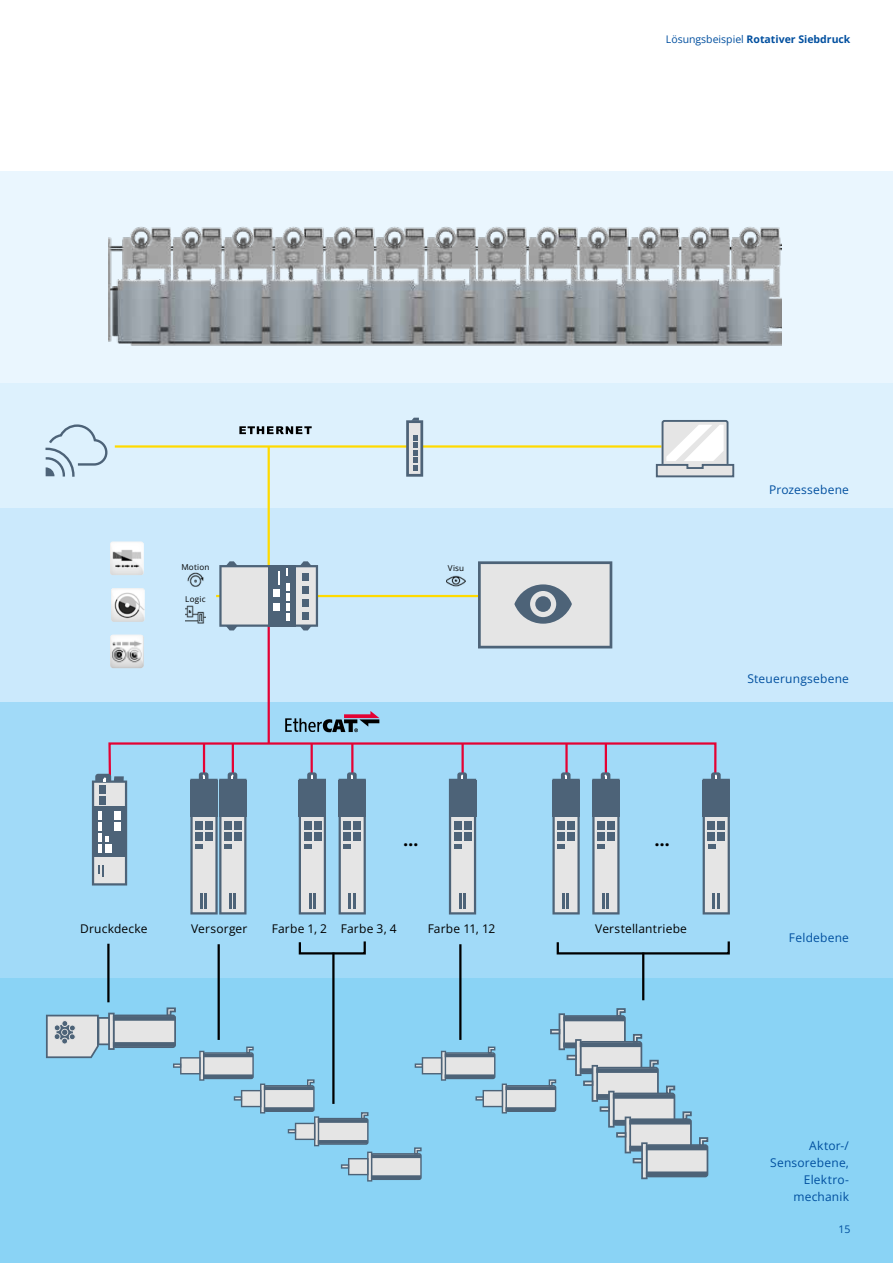
<style>
.page{position:relative;width:893px;height:1263px;background:#fff}
.page>*{position:absolute;margin:0;border:0;box-sizing:border-box;transform-origin:0 0}
.t1{font:12px/17px "Open Sans";letter-spacing:.015em;color:#004f9f;text-align:right}
.t2{font:12px "Open Sans";letter-spacing:.015em;color:#000}
.t3{font:700 10.5px "Open Sans";color:#004f9f}
.t4{font:10.5px "Open Sans";color:#004f9f}
.t5{font:8.1px "Open Sans";letter-spacing:.025em;color:#000}
.s1{font-weight:400}
</style>
<div class="page">
<div style="left:0;top:978px;width:893px;height:285px;background:#8ad3f5"></div>
<div style="left:0;top:702px;width:893px;height:276px;background:#a1daf8"></div>
<div style="left:0;top:508px;width:893px;height:194px;background:#cbe9fc"></div>
<div style="left:0;top:383px;width:893px;height:125px;background:#ddf1fd"></div>
<div style="left:0;top:171px;width:893px;height:212px;background:#eaf6fe"></div>
<img style="left:108px;top:226px;width:674px;height:120px">
<hr style="left:115px;top:445px;width:577px;height:3px;background:#ffda00">
<hr style="left:268px;top:446px;width:2px;height:149px;background:#ffda00">
<svg style="left:298px;top:941px;width:68px;height:14px"></svg>
<svg style="left:556px;top:941px;width:174px;height:15px"></svg>
<hr style="left:218px;top:944px;width:2px;height:96px;background:#000">
<hr style="left:107px;top:944px;width:3px;height:58px;background:#000">
<hr style="left:268px;top:576px;width:2px;height:167px;background:#e40234">
<hr style="left:642px;top:952px;width:2px;height:48px;background:#000">
<hr style="left:216px;top:595px;width:262px;height:2px;background:#ffda00">
<svg style="left:478px;top:561px;width:134px;height:87px;background:#c5cace"></svg>
<svg style="left:239px;top:426px;width:73px;height:8px"></svg>
<svg style="left:655px;top:420px;width:80px;height:58px;background:#d6dbdf"></svg>
<svg style="left:45px;top:424px;width:63px;height:53px"></svg>
<svg style="left:406px;top:418px;width:17px;height:59px"></svg>
<svg style="left:285px;top:711px;width:94px;height:21px"></svg>
<img style="left:446px;top:575px;width:20px;height:12px">
<svg style="left:219px;top:561px;width:99px;height:69px;background:#afb9c2"></svg>
<img style="left:187px;top:572px;width:17px;height:15px">
<img style="left:186px;top:605px;width:19px;height:19px">
<img style="left:110px;top:542px;width:34px;height:33px">
<img style="left:111px;top:588px;width:34px;height:34px">
<img style="left:110px;top:635px;width:34px;height:33px">
<div style="left:113px;top:1015px;width:62px;height:32px;background:#e5e5e5;border-radius:2px"></div>
<div style="left:113px;top:1014px;width:63px;height:34px;border:2px solid #4d6378;border-radius:2px"></div>
<svg style="left:46px;top:1013px;width:69px;height:45px;background:#b7c4cd"></svg>
<svg style="left:166px;top:1007px;width:10px;height:10px"></svg>
<div style="left:113px;top:1016px;width:62px;height:5px;background:#4d6378"></div>
<div style="left:113px;top:1042px;width:62px;height:5px;background:#4d6378"></div>
<div style="left:630px;top:1119px;width:61px;height:32px;background:#e5e5e5;border-radius:2px"></div>
<div style="left:629px;top:1118px;width:63px;height:33px;border:2px solid #4d6378;border-radius:2px"></div>
<svg style="left:682px;top:1111px;width:10px;height:10px"></svg>
<hr style="left:629px;top:1120px;width:62px;height:4px;background:#4d6378">
<div style="left:646px;top:1145px;width:61px;height:31px;background:#e5e5e5;border-radius:2px"></div>
<div style="left:646px;top:1144px;width:62px;height:33px;border:2px solid #4d6378;border-radius:2px"></div>
<svg style="left:698px;top:1137px;width:11px;height:10px"></svg>
<hr style="left:646px;top:1146px;width:61px;height:4px;background:#4d6378">
<div style="left:646px;top:1171px;width:61px;height:5px;background:#4d6378"></div>
<div style="left:371px;top:1154px;width:50px;height:25px;background:#e5e5e5;border-radius:2px"></div>
<div style="left:371px;top:1153px;width:51px;height:27px;border:1px solid #4d6378;border-radius:2px"></div>
<svg style="left:341px;top:1151px;width:31px;height:30px"></svg>
<svg style="left:413px;top:1147px;width:9px;height:8px"></svg>
<svg style="left:371px;top:1154px;width:50px;height:4px"></svg>
<svg style="left:371px;top:1175px;width:50px;height:4px"></svg>
<hr style="left:332px;top:952px;width:3px;height:152px;background:#000">
<div style="left:203px;top:1053px;width:50px;height:25px;background:#e5e5e5;border-radius:2px"></div>
<div style="left:203px;top:1052px;width:51px;height:27px;border:1px solid #4d6378;border-radius:2px"></div>
<svg style="left:174px;top:1051px;width:30px;height:30px"></svg>
<svg style="left:245px;top:1046px;width:9px;height:8px"></svg>
<svg style="left:203px;top:1053px;width:50px;height:4px"></svg>
<svg style="left:203px;top:1074px;width:50px;height:4px"></svg>
<div style="left:445px;top:1053px;width:50px;height:25px;background:#e5e5e5;border-radius:2px"></div>
<div style="left:444px;top:1052px;width:51px;height:27px;border:1px solid #4d6378;border-radius:2px"></div>
<svg style="left:415px;top:1051px;width:31px;height:30px"></svg>
<svg style="left:487px;top:1046px;width:9px;height:8px"></svg>
<svg style="left:445px;top:1053px;width:50px;height:4px"></svg>
<svg style="left:445px;top:1074px;width:50px;height:4px"></svg>
<div style="left:264px;top:1086px;width:50px;height:25px;background:#e5e5e5;border-radius:2px"></div>
<div style="left:264px;top:1085px;width:51px;height:27px;border:1px solid #4d6378;border-radius:2px"></div>
<svg style="left:234px;top:1083px;width:31px;height:30px"></svg>
<svg style="left:306px;top:1079px;width:9px;height:8px"></svg>
<svg style="left:264px;top:1086px;width:50px;height:4px"></svg>
<svg style="left:264px;top:1107px;width:50px;height:4px"></svg>
<div style="left:506px;top:1086px;width:50px;height:25px;background:#e5e5e5;border-radius:2px"></div>
<div style="left:505px;top:1085px;width:51px;height:27px;border:1px solid #4d6378;border-radius:2px"></div>
<svg style="left:475px;top:1083px;width:32px;height:30px"></svg>
<svg style="left:548px;top:1008px;width:128px;height:171px"></svg>
<svg style="left:505px;top:1086px;width:50px;height:4px"></svg>
<svg style="left:505px;top:1107px;width:50px;height:4px"></svg>
<div style="left:318px;top:1118px;width:50px;height:26px;background:#e5e5e5;border-radius:2px"></div>
<div style="left:318px;top:1118px;width:51px;height:27px;border:1px solid #4d6378;border-radius:2px"></div>
<svg style="left:288px;top:1116px;width:31px;height:30px"></svg>
<svg style="left:360px;top:1112px;width:9px;height:8px"></svg>
<svg style="left:318px;top:1119px;width:50px;height:4px"></svg>
<hr style="left:318px;top:1140px;width:50px;height:4px;background:#4d6378">
<hr style="left:459px;top:944px;width:2px;height:96px;background:#000">
<hr style="left:0;top:702px;width:1px;height:561px;background:#00203e">
<svg style="left:92px;top:741px;width:638px;height:173px"></svg>
<p class="t3" style="left:666px;top:31px;width:186px"><span class="s1">Lösungsbeispiel</span> Rotativer Siebdruck</p>
<p class="t5" style="left:181px;top:562px;width:29px">Motion</p>
<p class="t5" style="left:448px;top:562px;width:18px">Visu</p>
<p class="t5" style="left:185px;top:593px;width:22px">Logic</p>
<p class="t1" style="left:769px;top:481px;width:81px">Prozessebene</p>
<p class="t1" style="left:747px;top:670px;width:103px">Steuerungsebene</p>
<p class="t2" style="left:80px;top:921px;width:69px">Druckdecke</p>
<p class="t2" style="left:191px;top:921px;width:58px">Versorger</p>
<p class="t2" style="left:272px;top:921px;width:57px">Farbe 1, 2</p>
<p class="t2" style="left:341px;top:921px;width:57px">Farbe 3, 4</p>
<p class="t2" style="left:428px;top:921px;width:69px">Farbe 11, 12</p>
<p class="t2" style="left:595px;top:921px;width:93px">Verstellantriebe</p>
<p class="t1" style="left:789px;top:928px;width:62px">Feldebene</p>
<p class="t1" style="left:770px;top:1137px;width:80px">Aktor-/<br>Sensorebene,<br>Elektro&shy;mechanik</p>
<p class="t4" style="left:838px;top:1222px;width:14px">15</p>
</div>
